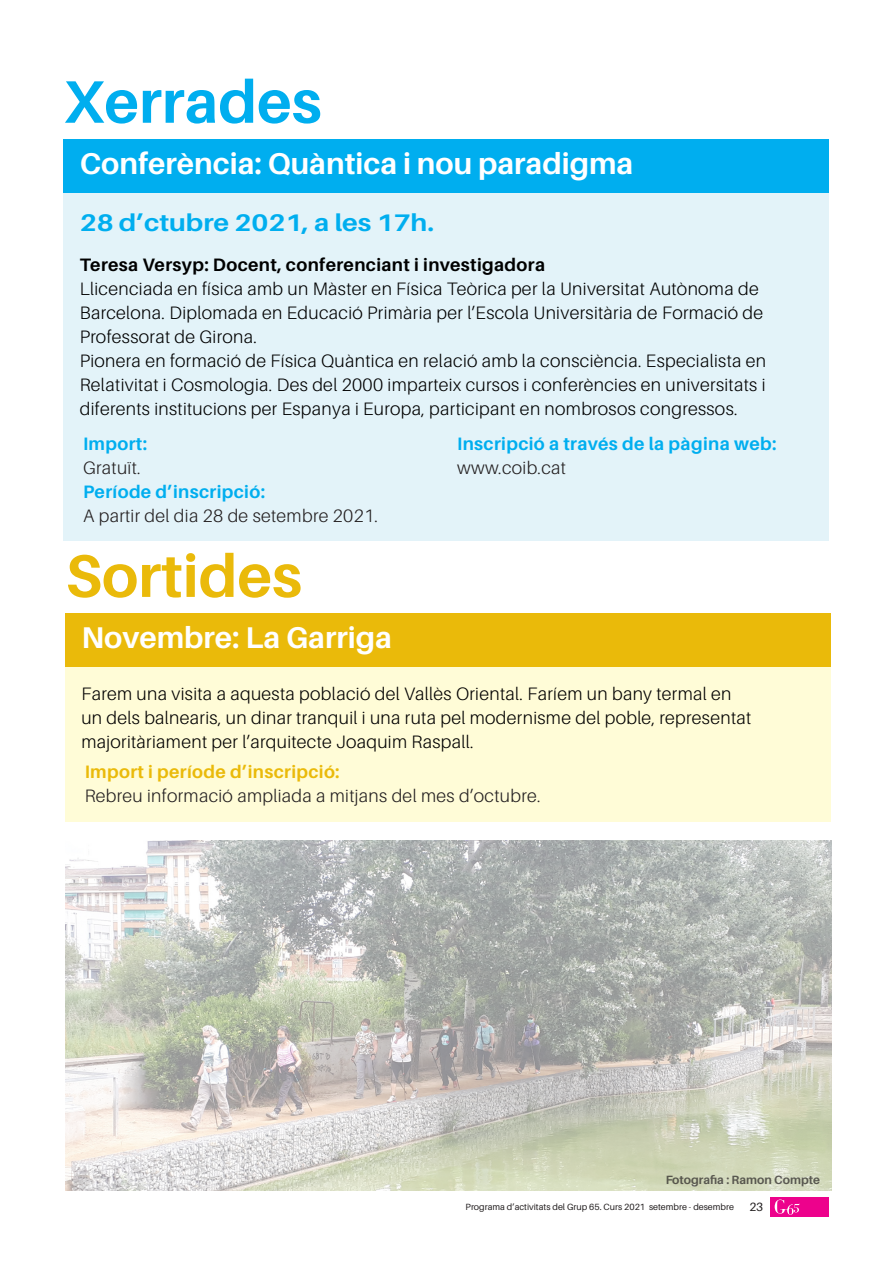
<style>
.page{position:relative;width:893px;height:1263px;background:#fff}
.page>*{position:absolute;margin:0;border:0;box-sizing:border-box;transform-origin:0 0}
.t1{font:700 60px "Aileron";color:#00aeef}
.t2{font:700 60px "Aileron";color:#eaba0a}
.t3{font:700 30px "Aileron";color:#fff}
.t4{font:700 24px "Aileron";color:#00aeef;scale:1.13 1}
.t5{font:300 18px/24px "Aileron";letter-spacing:.02em;color:#000}
.t6{font:300 18px "Aileron";letter-spacing:.02em;color:#231f20}
.t7{font:700 18px/24px "Aileron";letter-spacing:.02em;color:#00aeef}
.t8{font:700 18px "Aileron";letter-spacing:.02em;color:#000}
.t9{font:700 18px "Aileron";letter-spacing:.02em;color:#eaba0a}
.t10{font:700 12px "Aileron";color:#231f20}
.t11{font:12px "Aileron";color:#231f20}
.t12{font:9px "Aileron";color:#231f20}
.s1{font-weight:300;color:#231f20}
</style>
<div class="page">
<div style="left:770px;top:1197px;width:59px;height:19px;background:#ed028c"></div>
<svg style="left:775px;top:1199px;width:24px;height:16px"></svg>
<img style="left:65px;top:840px;width:766px;height:351px">
<div style="left:64px;top:193px;width:765px;height:348px;background:#e3f3f9"></div>
<div style="left:65px;top:667px;width:766px;height:154px;background:#fffcd7"></div>
<div style="left:64px;top:139px;width:765px;height:54px;background:#00aeef"></div>
<div style="left:65px;top:613px;width:766px;height:54px;background:#eaba0a"></div>
<p class="t1" style="left:64px;top:68px;width:259px">Xerrades</p>
<p class="t3" style="left:80px;top:147px;width:555px">Conferència: Quàntica i nou paradigma</p>
<p class="t4" style="left:80px;top:209px;width:315px">28 d’ctubre 2021, a les 17h.</p>
<p class="t8" style="left:80px;top:255px;width:467px">Teresa Versyp: Docent, conferenciant i investigadora</p>
<p class="t5" style="left:80px;top:277px;width:685px">Llicenciada en física amb un Màster en Física Teòrica per la Universitat Autònoma de<br>Barcelona. Diplomada en Educació Primària per l’Escola Universitària de Formació de<br>Professorat de Girona.</p>
<p class="t5" style="left:80px;top:349px;width:688px;text-align:justify">Pionera en formació de Física Quàntica en relació amb la consciència. Especialista en Relativitat i Cosmologia. Des del 2000 imparteix cursos i conferències en universitats i diferents institucions per Espanya i Europa, participant en nombrosos congressos.</p>
<p class="t7" style="left:83px;top:432px;width:66px">Import:</p>
<p class="t6" style="left:83px;top:458px;width:59px">Gratuït.</p>
<p class="t7" style="left:83px;top:480px;width:184px">Període d’inscripció:</p>
<p class="t6" style="left:83px;top:506px;width:297px">A partir del dia 28 de setembre 2021.</p>
<p class="t2" style="left:65px;top:542px;width:238px">Sortides</p>
<p class="t3" style="left:81px;top:621px;width:312px">Novembre: La Garriga</p>
<p class="t7" style="left:457px;top:432px;width:321px">Inscripció a través de la pàgina web: <span class="s1">www.coib.cat</span></p>
<p class="t5" style="left:81px;top:682px;width:671px">Farem una visita a aquesta població del Vallès Oriental. Faríem un bany termal en un dels balnearis, un dinar tranquil i una ruta pel modernisme del poble, representat majoritàriament per l’arquitecte Joaquim Raspall.</p>
<p class="t9" style="left:85px;top:761px;width:257px">Import i període d’inscripció:</p>
<p class="t6" style="left:85px;top:785px;width:457px">Rebreu informació ampliada a mitjans del mes d’octubre.</p>
<p class="t10" style="left:665px;top:1173px;width:156px">Fotografia : Ramon Compte</p>
<p class="t12" style="left:466px;top:1201px;width:270px">Programa d’activitats del Grup 65. Curs 2021 setembre - desembre</p>
<p class="t11" style="left:749px;top:1200px;width:15px">23</p>
</div>
